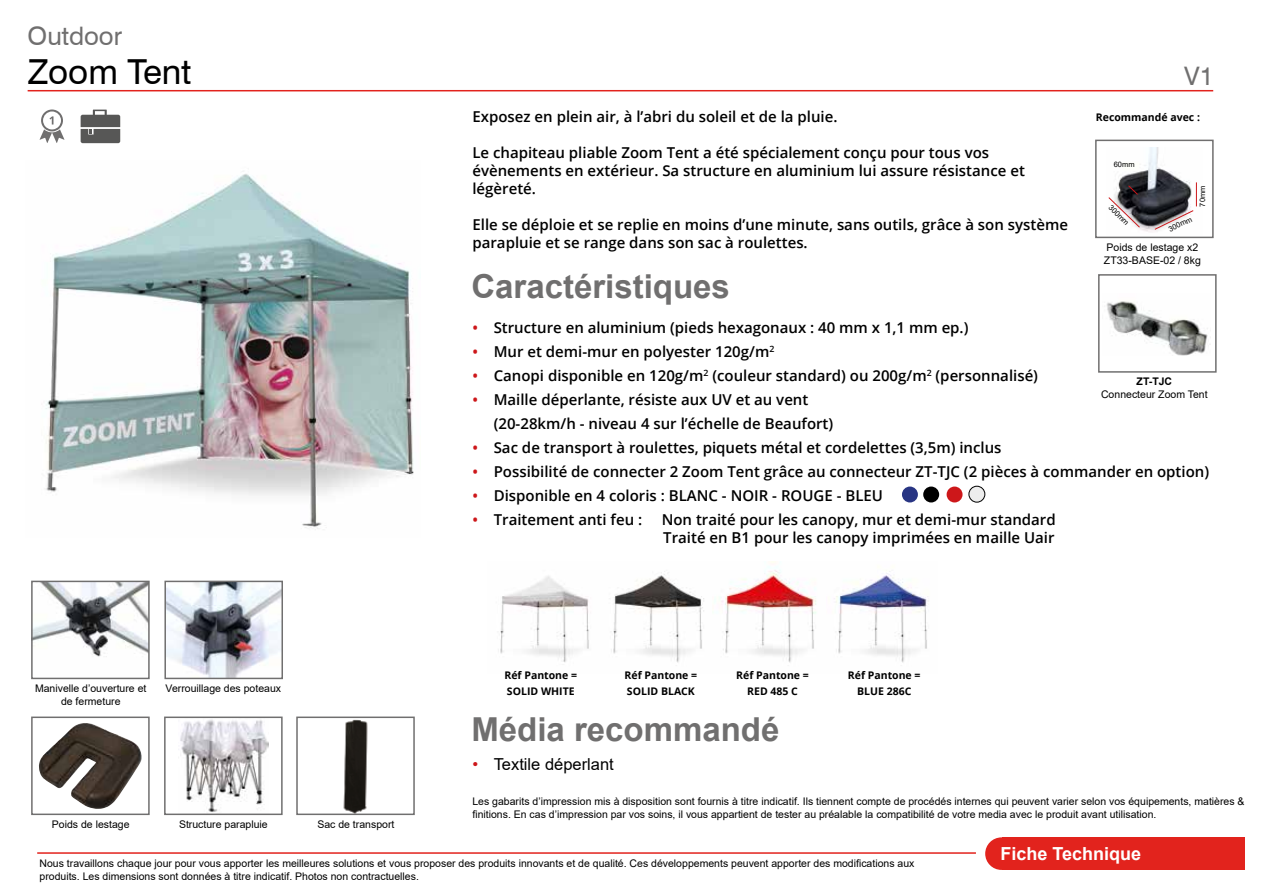
<style>
.page{position:relative;width:1263px;height:893px;background:#fff}
.page>*{position:absolute;margin:0;border:0;box-sizing:border-box;transform-origin:0 0}
.t1{font:34.5px "Swiss 721 BT";color:#000}
.t2{font:700 33px "Arial";color:#706f6f}
.t3{font:25.5px "Swiss 721 BT";color:#706f6f}
.t4{font:700 18px "Arial";color:#fff}
.t5{font:16.5px "Arial";color:#000}
.t6{font:600 15px/18px "Open Sans";color:#000}
.t7{font:10.5px/12.6px "Arial";color:#000}
.t8{font:700 10.5px/16.5px "Open Sans";color:#000}
.t9{font:700 10.5px "Arial";color:#000}
.t10{font:7.5px "Arial";color:#000}
.s1{color:#cd171a}
</style>
<div class="page">
<img style="left:45px;top:174px;width:369px;height:355px">
<img style="left:39px;top:723px;width:103px;height:86px">
<div style="left:31px;top:716px;width:119px;height:99px;border:2px solid #706f6f"></div>
<img style="left:34px;top:584px;width:113px;height:73px">
<div style="left:31px;top:581px;width:119px;height:98px;border:2px solid #706f6f"></div>
<img style="left:167px;top:584px;width:113px;height:92px">
<div style="left:164px;top:581px;width:119px;height:98px;border:2px solid #706f6f"></div>
<img style="left:180px;top:719px;width:88px;height:93px">
<div style="left:164px;top:716px;width:119px;height:99px;border:2px solid #706f6f"></div>
<img style="left:343px;top:719px;width:25px;height:93px">
<div style="left:296px;top:716px;width:119px;height:99px;border:2px solid #706f6f"></div>
<hr style="left:28px;top:90px;width:1185px;height:1px;background:#e2231d">
<div style="left:985px;top:837px;width:33px;height:33px;background:#e2231d;border-radius:50%"></div>
<div style="left:1002px;top:837px;width:243px;height:33px;background:#e2231d"></div>
<hr style="left:37px;top:852px;width:939px;height:2px;background:#e2231d">
<svg style="left:81px;top:109px;width:39px;height:34px"></svg>
<svg style="left:40px;top:109px;width:25px;height:34px"></svg>
<img style="left:500px;top:562px;width:429px;height:101px">
<img style="left:1118px;top:147px;width:71px;height:85px">
<div style="left:1095px;top:140px;width:119px;height:98px;border:2px solid #706f6f"></div>
<svg style="left:1108px;top:185px;width:32px;height:43px"></svg>
<svg style="left:1154px;top:182px;width:43px;height:48px"></svg>
<div style="left:946px;top:487px;width:16px;height:15px;background:#cd171a;border-radius:50%"></div>
<div style="left:923px;top:487px;width:16px;height:15px;background:#000;border-radius:50%"></div>
<div style="left:969px;top:486px;width:16px;height:16px;background:#ededed;border-radius:50%"></div>
<div style="left:968px;top:486px;width:17px;height:16px;border:1px solid #000;border-radius:50%"></div>
<div style="left:902px;top:487px;width:16px;height:15px;background:#283583;border-radius:50%"></div>
<img style="left:1106px;top:301px;width:105px;height:54px">
<div style="left:1098px;top:274px;width:118px;height:99px;border:2px solid #706f6f"></div>
<h3 class="t3" style="left:28px;top:21px;width:96px">Outdoor</h3>
<h1 class="t1" style="left:28px;top:51px;width:165px">Zoom Tent</h1>
<h3 class="t3" style="left:1184px;top:61px;width:31px">V1</h3>
<p class="t6" style="left:472px;top:108px;width:366px">Exposez en plein air, à l’abri du soleil et de la pluie.</p>
<p class="t6" style="left:472px;top:144px;width:554px">Le chapiteau pliable Zoom Tent a été spécialement conçu pour tous vos évènements en extérieur. Sa structure en aluminium lui assure résistance et légèreté.</p>
<p class="t6" style="left:472px;top:216px;width:597px">Elle se déploie et se replie en moins d’une minute, sans outils, grâce à son système parapluie et se range dans son sac à roulettes.</p>
<h2 class="t2" style="left:471px;top:263px;width:260px">Caractéristiques</h2>
<p class="t8" style="left:1096px;top:109px;width:106px">Recommandé avec :</p>
<p class="t10" style="left:1114px;top:159px;width:22px">60mm</p>
<p class="t10" style="left:1114px;top:203px;width:27px;rotate:45deg">300mm</p>
<p class="t10" style="left:1197px;top:207px;width:22px;rotate:-90deg">70mm</p>
<p class="t10" style="left:1167px;top:224px;width:27px;rotate:-25deg">300mm</p>
<p class="t7" style="left:1104px;top:241px;width:98px">Poids de lestage x2<br>ZT33-BASE-02 / 8kg</p>
<p class="t7" style="left:35px;top:682px;width:113px;text-align:center">Manivelle d’ouverture et de fermeture</p>
<p class="t7" style="left:166px;top:682px;width:117px">Verrouillage des poteaux</p>
<p class="t7" style="left:52px;top:818px;width:79px">Poids de lestage</p>
<p class="t7" style="left:179px;top:818px;width:90px">Structure parapluie</p>
<p class="t7" style="left:317px;top:818px;width:79px">Sac de transport</p>
<p class="t6" style="left:472px;top:318px;width:498px"><span class="s1">•</span> Structure en aluminium (pieds hexagonaux : 40 mm x 1,1 mm ep.)</p>
<p class="t6" style="left:472px;top:342px;width:303px"><span class="s1">•</span> Mur et demi-mur en polyester 120g/m<sup>2</sup></p>
<p class="t6" style="left:472px;top:366px;width:567px"><span class="s1">•</span> Canopi disponible en 120g/m<sup>2</sup> (couleur standard) ou 200g/m<sup>2</sup> (personnalisé)</p>
<p class="t6" style="left:494px;top:387px;width:341px;line-height:24px;text-indent:-21px"><span class="s1">•</span> Maille déperlante, résiste aux UV et au vent (20-28km/h - niveau 4 sur l’échelle de Beaufort)</p>
<p class="t6" style="left:472px;top:438px;width:531px"><span class="s1">•</span> Sac de transport à roulettes, piquets métal et cordelettes (3,5m) inclus</p>
<p class="t6" style="left:472px;top:462px;width:738px"><span class="s1">•</span> Possibilité de connecter 2 Zoom Tent grâce au connecteur ZT-TJC (2 pièces à commander en option)</p>
<p class="t6" style="left:472px;top:486px;width:412px"><span class="s1">•</span> Disponible en 4 coloris : BLANC - NOIR - ROUGE - BLEU</p>
<p class="t6" style="left:472px;top:510px;width:171px"><span class="s1">•</span> Traitement anti feu :</p>
<p class="t6" style="left:662px;top:510px;width:396px;line-height:18.6px">Non traité pour les canopy, mur et demi-mur standard<br>Traité en B1 pour les canopy imprimées en maille Uair</p>
<p class="t9" style="left:1136px;top:374px;width:37px">ZT-TJC</p>
<p class="t7" style="left:1101px;top:388px;width:108px">Connecteur Zoom Tent</p>
<p class="t8" style="left:504px;top:666px;width:74px">Réf Pantone =<br>SOLID WHITE</p>
<p class="t8" style="left:625px;top:666px;width:74px">Réf Pantone =<br>SOLID BLACK</p>
<p class="t8" style="left:736px;top:666px;width:74px;text-align:center">Réf Pantone =<br>RED 485 C</p>
<p class="t8" style="left:848px;top:666px;width:74px;text-align:center">Réf Pantone =<br>BLUE 286C</p>
<h2 class="t2" style="left:471px;top:706px;width:310px">Média recommandé</h2>
<p class="t5" style="left:472px;top:753px;width:143px"><span class="s1">•</span> Textile déperlant</p>
<p class="t7" style="left:472px;top:795px;width:774px">Les gabarits d’impression mis à disposition sont fournis à titre indicatif. Ils tiennent compte de procédés internes qui peuvent varier selon vos équipements, matières &amp; finitions. En cas d’impression par vos soins, il vous appartient de tester au préalable la compatibilité de votre media avec le produit avant utilisation.</p>
<p class="t7" style="left:40px;top:857px;width:876px">Nous travaillons chaque jour pour vous apporter les meilleures solutions et vous proposer des produits innovants et de qualité. Ces développements peuvent apporter des modifications aux produits. Les dimensions sont données à titre indicatif. Photos non contractuelles.</p>
<p class="t4" style="left:1000px;top:841px;width:142px">Fiche Technique</p>
</div>
